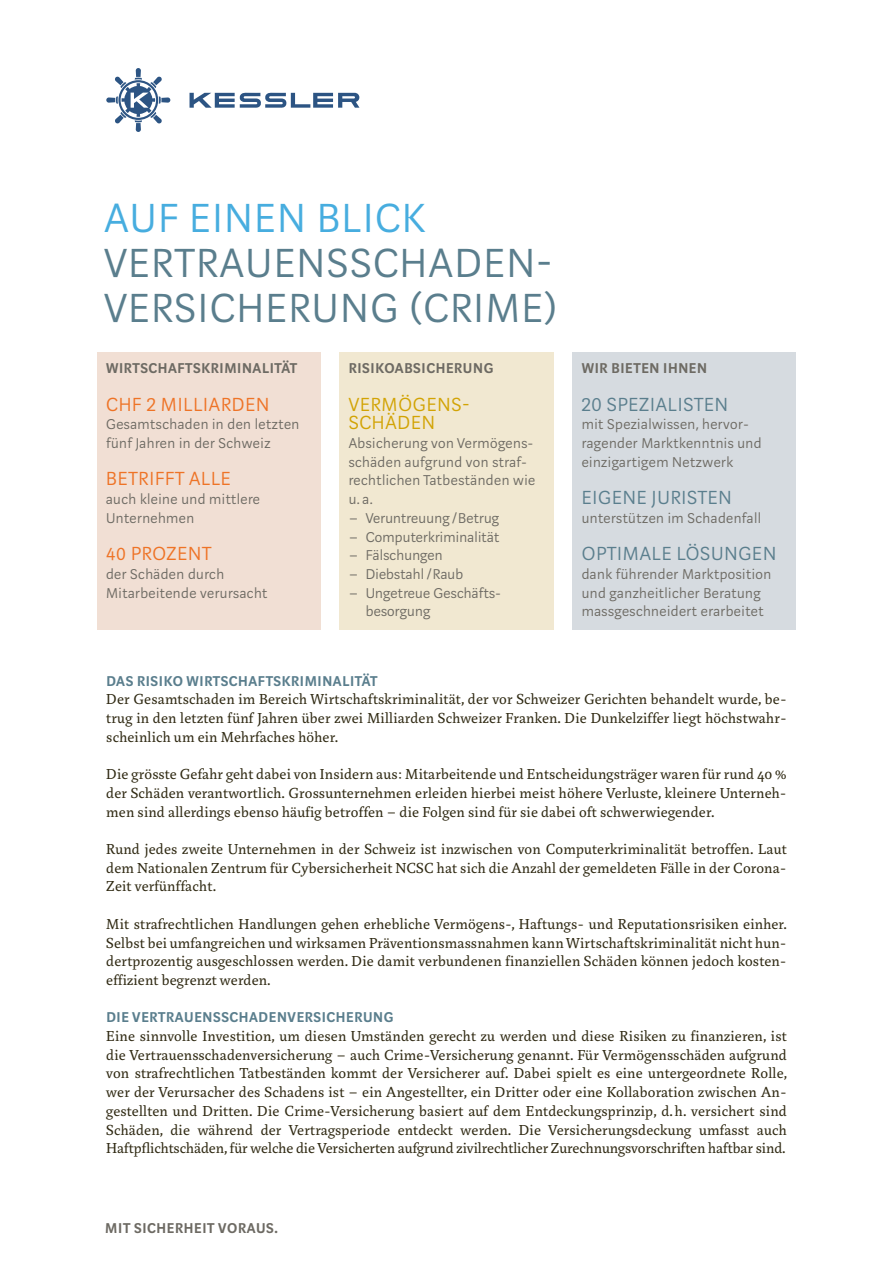
<style>
.page{position:relative;width:893px;height:1263px;background:#fff}
.page>*{position:absolute;margin:0;border:0;box-sizing:border-box;transform-origin:0 0}
.t1{font:300 45px/45px "Marat Sans";letter-spacing:.04em;color:#5a7e8d}
.t2{font:300 45px "Marat Sans";letter-spacing:.04em;color:#47addf}
.t3{font:300 21px "Marat Sans";letter-spacing:.04em;color:#5a7e8d}
.t4{font:300 21px "Marat Sans";letter-spacing:.04em;color:#ee7326}
.t5{font:300 21px/18.8px "Marat Sans";letter-spacing:.04em;color:#d2a304}
.t6{font:15.75px/18.8px "Marat";letter-spacing:.015em;color:#2f2912;text-align:justify}
.t7{font:300 15.75px/18.8px "Marat Sans";letter-spacing:.03em;color:#6d6a63}
.t8{font:600 15.75px "Marat Sans";letter-spacing:.04em;color:#6d6a63}
.t9{font:600 15.75px "Marat Sans";letter-spacing:.04em;color:#5a7e8d}
.s1{font-family:"Marat";font-weight:400}
</style>
<div class="page">
<svg style="left:190px;top:92px;width:169px;height:16px"></svg>
<svg style="left:106px;top:68px;width:64px;height:64px"></svg>
<div style="left:339px;top:352px;width:215px;height:277px;background:#f1e8d1"></div>
<div style="left:97px;top:352px;width:224px;height:277px;background:#f1dfd4"></div>
<div style="left:572px;top:352px;width:224px;height:277px;background:#d6dbe0"></div>
<h1 class="t2" style="left:104px;top:195px;width:322px">AUF EINEN BLICK</h1>
<h1 class="t1" style="left:104px;top:241px;width:454px">VERTRAUENSSCHADEN-<br>VERSICHERUNG (CRIME)</h1>
<p class="t8" style="left:106px;top:360px;width:193px">WIRTSCHAFTSKRIMINALITÄT</p>
<h2 class="t4" style="left:106px;top:393px;width:165px">CHF 2 MILLIARDEN</h2>
<p class="t7" style="left:106px;top:415px;width:195px">Gesamtschaden in den letzten fünf Jahren in der Schweiz</p>
<h2 class="t4" style="left:106px;top:468px;width:126px">BETRIFFT ALLE</h2>
<p class="t7" style="left:106px;top:490px;width:155px">auch kleine und mittlere<br>Unternehmen</p>
<h2 class="t4" style="left:106px;top:543px;width:107px">40 PROZENT</h2>
<p class="t7" style="left:106px;top:565px;width:163px">der Schäden durch<br>Mitarbeitende verursacht</p>
<p class="t8" style="left:349px;top:360px;width:146px">RISIKOABSICHERUNG</p>
<h2 class="t5" style="left:349px;top:395px;width:122px">VERMÖGENS-<br>SCHÄDEN</h2>
<p class="t7" style="left:349px;top:434px;width:188px">Absicherung von Vermögens&shy;schäden aufgrund von straf&shy;rechtlichen Tatbeständen wie u. a.</p>
<p class="t7" style="left:349px;top:509px;width:152px"><span class="s1">–</span> Veruntreuung /Betrug</p>
<p class="t7" style="left:349px;top:527px;width:152px"><span class="s1">–</span> Computerkriminalität</p>
<p class="t7" style="left:349px;top:546px;width:95px"><span class="s1">–</span> Fälschungen</p>
<p class="t7" style="left:349px;top:565px;width:116px"><span class="s1">–</span> Diebstahl/Raub</p>
<p class="t7" style="left:366px;top:584px;width:136px;text-indent:-17px"><span class="s1">–</span> Ungetreue Geschäfts&shy;besorgung</p>
<p class="t8" style="left:582px;top:360px;width:127px">WIR BIETEN IHNEN</p>
<h2 class="t3" style="left:582px;top:393px;width:148px">20 SPEZIALISTEN</h2>
<p class="t7" style="left:582px;top:415px;width:181px">mit Spezialwissen, hervor&shy;ragender Marktkenntnis und einzigartigem Netzwerk</p>
<h2 class="t3" style="left:582px;top:487px;width:151px">EIGENE JURISTEN</h2>
<p class="t7" style="left:582px;top:509px;width:181px">unterstützen im Schadenfall</p>
<h2 class="t3" style="left:582px;top:543px;width:196px">OPTIMALE LÖSUNGEN</h2>
<p class="t7" style="left:582px;top:565px;width:191px">dank führender Marktposition und ganzheitlicher Beratung massgeschneidert erarbeitet</p>
<p class="t9" style="left:106px;top:672px;width:273px">DAS RISIKO WIRTSCHAFTSKRIMINALITÄT</p>
<p class="t6" style="left:106px;top:690px;width:682px">Der Gesamtschaden im Bereich Wirtschaftskriminalität, der vor Schweizer Gerichten behandelt wurde, be&shy;trug in den letzten fünf Jahren über zwei Milliarden Schweizer Franken. Die Dunkelziffer liegt höchstwahr&shy;scheinlich um ein Mehrfaches höher.</p>
<p class="t6" style="left:106px;top:765px;width:682px">Die grösste Gefahr geht dabei von Insidern aus: Mitarbeitende und Entscheidungsträger waren für rund 40 % der Schäden verantwortlich. Grossunternehmen erleiden hierbei meist höhere Verluste, kleinere Unterneh&shy;men sind allerdings ebenso häufig betroffen – die Folgen sind für sie dabei oft schwerwiegender.</p>
<p class="t6" style="left:106px;top:840px;width:682px">Rund jedes zweite Unternehmen in der Schweiz ist inzwischen von Computerkriminalität betroffen. Laut dem Nationalen Zentrum für Cybersicherheit NCSC hat sich die Anzahl der gemeldeten Fälle in der Corona-Zeit verfünffacht.</p>
<p class="t6" style="left:106px;top:915px;width:682px">Mit strafrechtlichen Handlungen gehen erhebliche Vermögens-, Haftungs- und Reputationsrisiken einher.<br>Selbst bei umfangreichen und wirksamen Präventionsmassnahmen kann Wirtschaftskriminalität nicht hun&shy;dertprozentig ausgeschlossen werden. Die damit verbundenen finanziellen Schäden können jedoch kosten&shy;effizient begrenzt werden.</p>
<p class="t9" style="left:106px;top:1009px;width:289px">DIE VERTRAUENSSCHADENVERSICHERUNG</p>
<p class="t6" style="left:106px;top:1027px;width:682px">Eine sinnvolle Investition, um diesen Umständen gerecht zu werden und diese Risiken zu finanzieren, ist die Vertrauensschadenversicherung – auch Crime-Versicherung genannt. Für Vermögensschäden aufgrund von strafrechtlichen Tatbeständen kommt der Versicherer auf. Dabei spielt es eine untergeordnete Rolle, wer der Verursacher des Schadens ist – ein Angestellter, ein Dritter oder eine Kollaboration zwischen An&shy;gestellten und Dritten. Die Crime-Versicherung basiert auf dem Entdeckungsprinzip, d.h. versichert sind Schäden, die während der Vertragsperiode entdeckt werden. Die Versicherungsdeckung umfasst auch Haftpflichtschäden, für welche die Versicherten aufgrund zivilrechtlicher Zurechnungsvorschriften haftbar sind.</p>
<p class="t8" style="left:105px;top:1220px;width:174px">MIT SICHERHEIT VORAUS.</p>
</div>
